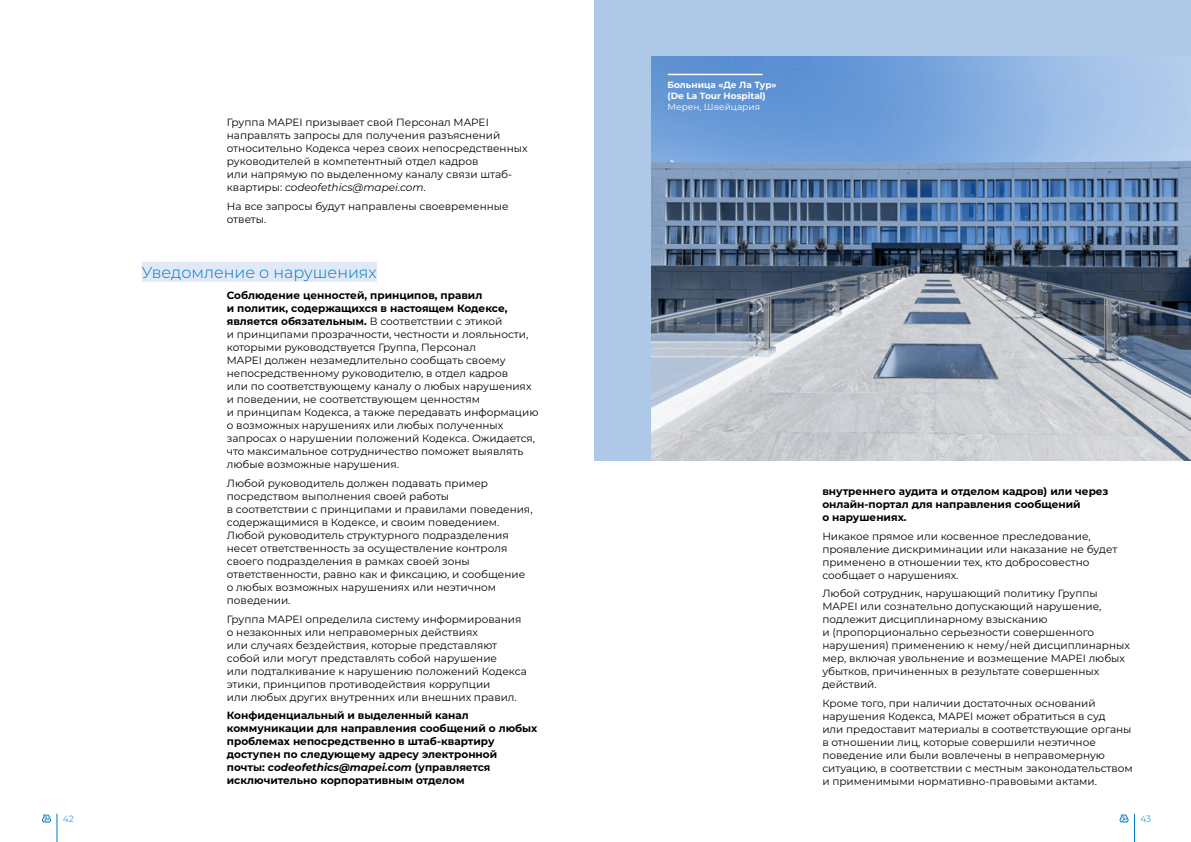
<style>
.page{position:relative;width:1191px;height:842px;background:#fff}
.page>*{position:absolute;margin:0;border:0;box-sizing:border-box;transform-origin:0 0}
.t1{font:300 16px "Montserrat";color:#0077c1}
.t2{font:10.5px/13px "Montserrat";color:#000}
.t3{font:700 10.5px/13px "Montserrat";color:#000}
.t4{font:700 9px/10.8px "Montserrat";color:#fff}
.t5{font:9px "Montserrat";color:#fff}
.t6{font:300 9px "Montserrat";color:#0077c1}
.s1{font-style:italic}
.s2{font-weight:700}
</style>
<div class="page">
<svg style="left:42px;top:815px;width:9px;height:7px"></svg>
<svg style="left:1119px;top:815px;width:9px;height:7px"></svg>
<svg style="left:57px;top:814px;width:1px;height:28px"></svg>
<svg style="left:1134px;top:814px;width:1px;height:28px"></svg>
<div style="left:142px;top:262px;width:235px;height:20px;background:#e1e9f6"></div>
<svg style="left:595px;top:0;width:596px;height:461px;background:#8da4c0"></svg>
<hr style="left:668px;top:74px;width:94px;height:1px;background:#fff">
<p class="t2" style="left:227px;top:116px;width:302px">Группа MAPEI призывает свой Персонал MAPEI направлять запросы для получения разъяснений относительно Кодекса через своих непосредственных руководителей в компетентный отдел кадров<br>или напрямую по выделенному каналу связи штаб&shy;квартиры: <span class="s1">codeofethics@mapei.com</span>.</p>
<p class="t2" style="left:227px;top:199px;width:283px">На все запросы будут направлены своевременные ответы.</p>
<h1 class="t1" style="left:142px;top:261px;width:236px">Уведомление о нарушениях</h1>
<p class="t2" style="left:227px;top:289px;width:313px"><span class="s2">Соблюдение ценностей, принципов, правил<br>и политик, содержащихся в настоящем Кодексе, является обязательным.</span> В соответствии с этикой<br>и принципами прозрачности, честности и лояльности, которыми руководствуется Группа, Персонал<br>MAPEI должен незамедлительно сообщать своему непосредственному руководителю, в отдел кадров<br>или по соответствующему каналу о любых нарушениях и поведении, не соответствующем ценностям<br>и принципам Кодекса, а также передавать информацию о возможных нарушениях или любых полученных запросах о нарушении положений Кодекса. Ожидается, что максимальное сотрудничество поможет выявлять любые возможные нарушения.</p>
<p class="t2" style="left:227px;top:476px;width:307px">Любой руководитель должен подавать пример посредством выполнения своей работы<br>в соответствии с принципами и правилами поведения, содержащимися в Кодексе, и своим поведением.<br>Любой руководитель структурного подразделения несет ответственность за осуществление контроля своего подразделения в рамках своей зоны ответственности, равно как и фиксацию, и сообщение о любых возможных нарушениях или неэтичном поведении.</p>
<p class="t2" style="left:227px;top:612px;width:301px">Группа MAPEI определила систему информирования о незаконных или неправомерных действиях<br>или случаях бездействия, которые представляют собой или могут представлять собой нарушение<br>или подталкивание к нарушению положений Кодекса этики, принципов противодействия коррупции<br>или любых других внутренних или внешних правил.</p>
<p class="t3" style="left:227px;top:708px;width:312px">Конфиденциальный и выделенный канал коммуникации для направления сообщений о любых проблемах непосредственно в штаб-квартиру доступен по следующему адресу электронной почты: <span class="s1">codeofethics@mapei.com</span> (управляется исключительно корпоративным отделом</p>
<p class="t4" style="left:667px;top:79px;width:111px">Больница «Де Ла Тур» (De La Tour Hospital)</p>
<p class="t5" style="left:667px;top:100px;width:94px">Мерен, Швейцария</p>
<p class="t3" style="left:822px;top:484px;width:288px">внутреннего аудита и отделом кадров) или через онлайн-портал для направления сообщений<br>о нарушениях.</p>
<p class="t2" style="left:822px;top:529px;width:296px">Никакое прямое или косвенное преследование, проявление дискриминации или наказание не будет применено в отношении тех, кто добросовестно сообщает о нарушениях.</p>
<p class="t2" style="left:822px;top:587px;width:309px">Любой сотрудник, нарушающий политику Группы MAPEI или сознательно допускающий нарушение, подлежит дисциплинарному взысканию<br>и (пропорционально серьезности совершенного нарушения) применению к нему / ней дисциплинарных мер, включая увольнение и возмещение MAPEI любых убытков, причиненных в результате совершенных действий.</p>
<p class="t2" style="left:822px;top:696px;width:312px">Кроме того, при наличии достаточных оснований нарушения Кодекса, MAPEI может обратиться в суд<br>или предоставит материалы в соответствующие органы в отношении лиц, которые совершили неэтичное поведение или были вовлечены в неправомерную ситуацию, в соответствии с местным законодательством и применимыми нормативно-правовыми актами.</p>
<p class="t6" style="left:63px;top:813px;width:12px">42</p>
<p class="t6" style="left:1140px;top:813px;width:12px">43</p>
</div>
